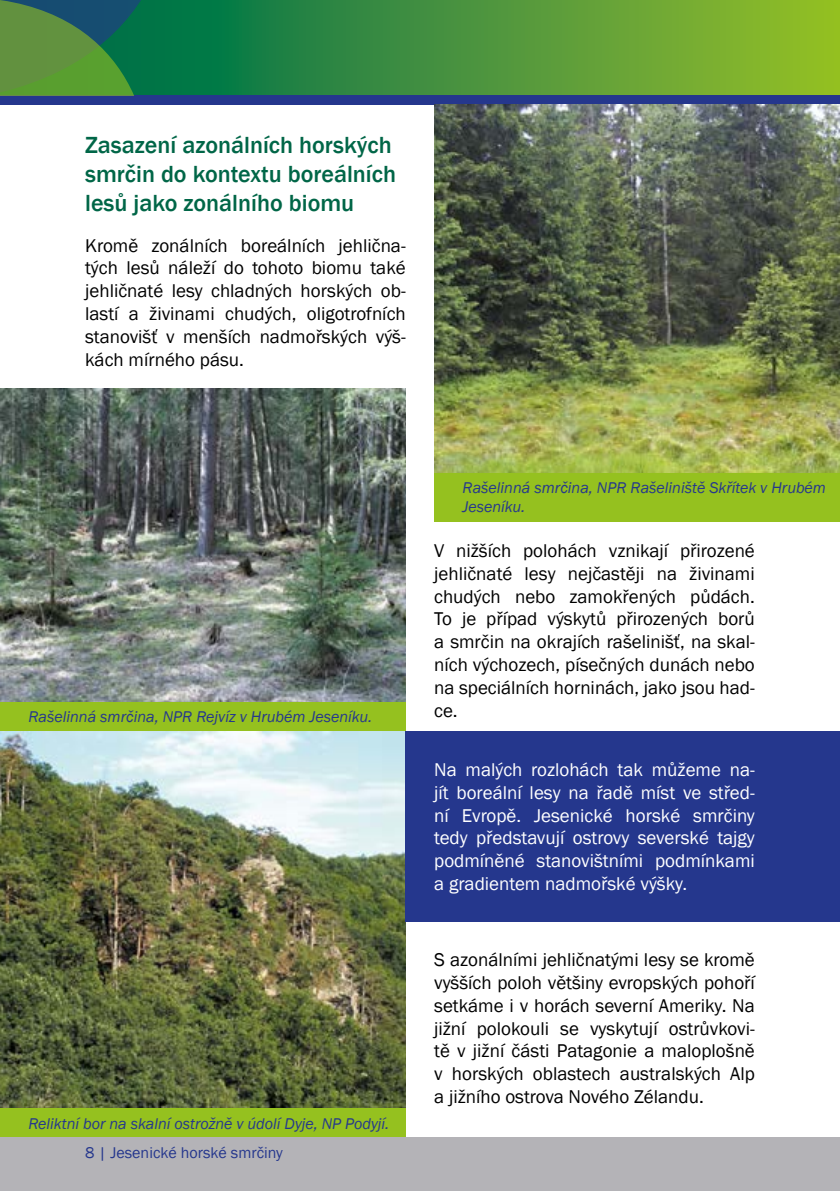
<style>
.page{position:relative;width:840px;height:1191px;background:#fff}
.page>*{position:absolute;margin:0;border:0;box-sizing:border-box;transform-origin:0 0}
.t1{font:500 24px/28.8px "Franklin Gothic";color:#006647}
.t2{font:19px/22.8px "Franklin Gothic";color:#000;text-align:justify}
.t3{font:19px/22.8px "Franklin Gothic";color:#fff;text-align:justify}
.t4{font:italic 16px/19.2px "Franklin Gothic";color:#25378d}
.t5{font:16px "Franklin Gothic";color:#25378d}
</style>
<div class="page">
<svg style="left:173px;top:0;width:666px;height:95px;background:#4e983a"></svg>
<div style="left:0;top:95px;width:839px;height:10px;background:#25378d"></div>
<div style="left:0;top:1137px;width:839px;height:54px;background:#b4b3b7"></div>
<svg style="left:0;top:0;width:173px;height:95px;background:#367f46"></svg>
<img style="left:434px;top:105px;width:405px;height:368px">
<div style="left:434px;top:473px;width:405px;height:48px;background:#95c11f"></div>
<img style="left:0;top:388px;width:405px;height:314px">
<div style="left:0;top:702px;width:405px;height:29px;background:#95c11f"></div>
<img style="left:0;top:731px;width:405px;height:377px">
<div style="left:0;top:1108px;width:405px;height:29px;background:#95c11f"></div>
<div style="left:405px;top:731px;width:434px;height:190px;background:#25378d"></div>
<p class="t1" style="left:85px;top:131px;width:312px">Zasazení azonálních horských smrčin do kontextu boreálních lesů jako zonálního biomu</p>
<p class="t2" style="left:85px;top:234px;width:322px">Kromě zonálních boreálních jehlična&shy;tých lesů náleží do tohoto biomu také jehličnaté lesy chladných horských ob&shy;lastí a živinami chudých, oligotrofních stanovišť v menších nadmořských výš&shy;kách mírného pásu.</p>
<p class="t4" style="left:28px;top:707px;width:345px">Rašelinná smrčina, NPR Rejvíz v Hrubém Jeseníku.</p>
<p class="t4" style="left:28px;top:1113px;width:362px">Reliktní bor na skalní ostrožně v údolí Dyje, NP Podyjí.</p>
<p class="t5" style="left:85px;top:1143px;width:199px">8 | Jesenické horské smrčiny</p>
<p class="t4" style="left:462px;top:478px;width:365px">Rašelinná smrčina, NPR Rašeliniště Skřítek v Hrubém<br>Jeseníku.</p>
<p class="t2" style="left:434px;top:540px;width:322px">V nižších polohách vznikají přirozené jehličnaté lesy nejčastěji na živinami chudých nebo zamokřených půdách.<br>To je případ výskytů přirozených borů a smrčin na okrajích rašelinišť, na skal&shy;ních výchozech, písečných dunách nebo na speciálních horninách, jako jsou had&shy;ce.</p>
<p class="t3" style="left:434px;top:758px;width:322px">Na malých rozlohách tak můžeme na&shy;jít boreální lesy na řadě míst ve střed&shy;ní Evropě. Jesenické horské smrčiny tedy představují ostrovy severské tajgy podmíněné stanovištními podmínkami a gradientem nadmořské výšky.</p>
<p class="t2" style="left:434px;top:948px;width:322px">S azonálními jehličnatými lesy se kromě vyšších poloh většiny evropských pohoří setkáme i v horách severní Ameriky. Na jižní polokouli se vyskytují ostrůvkovi&shy;tě v jižní části Patagonie a maloplošně v horských oblastech australských Alp a jižního ostrova Nového Zélandu.</p>
</div>
